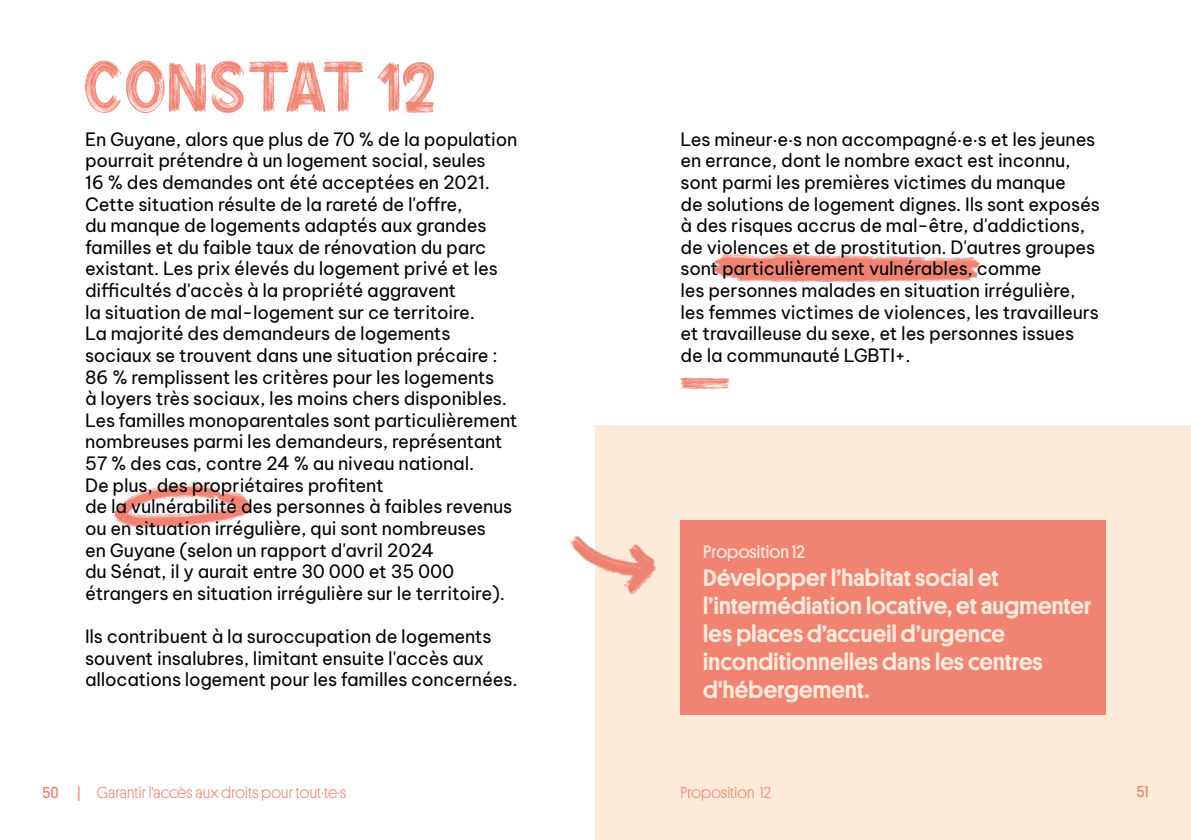
<style>
.page{position:relative;width:1191px;height:840px;background:#fff}
.page>*{position:absolute;margin:0;border:0;box-sizing:border-box;transform-origin:0 0}
.t1{font:86.4px "True South";letter-spacing:-.01em;color:#f08372}
.t2{font:500 24px/28px "Platform";letter-spacing:.01em;color:#feead9}
.t3{font:18px/21.6px "Be Vietnam Pro";letter-spacing:-.01em;color:#000}
.t4{font:18px "Platform";letter-spacing:.01em;color:#feead9}
.t5{font:300 16px "Platform";letter-spacing:.01em;color:#f08372}
.t6{font:16px "Platform";color:#f08372}
.s1{font-weight:400}
</style>
<div class="page">
<div style="left:595px;top:425px;width:596px;height:414px;background:#feead9"></div>
<img style="left:713px;top:253px;width:44px;height:29px">
<img style="left:757px;top:253px;width:223px;height:29px">
<img style="left:113px;top:483px;width:138px;height:45px">
<img style="left:569px;top:535px;width:87px;height:59px">
<div style="left:680px;top:520px;width:426px;height:194px;background:#f08372"></div>
<h1 class="t1" style="left:85px;top:46px;width:355px">constat 12</h1>
<p class="t3" style="left:85px;top:126px;width:434px">En Guyane, alors que plus de 70 % de la population pourrait prétendre à un logement social, seules<br>16 % des demandes ont été acceptées en 2021.<br>Cette situation résulte de la rareté de l'offre,<br>du manque de logements adaptés aux grandes familles et du faible taux de rénovation du parc existant. Les prix élevés du logement privé et les difficultés d'accès à la propriété aggravent<br>la situation de mal-logement sur ce territoire.<br>La majorité des demandeurs de logements sociaux se trouvent dans une situation précaire :<br>86 % remplissent les critères pour les logements<br>à loyers très sociaux, les moins chers disponibles.<br>Les familles monoparentales sont particulièrement nombreuses parmi les demandeurs, représentant 57 % des cas, contre 24 % au niveau national.<br>De plus, des propriétaires profitent<br>de la vulnérabilité des personnes à faibles revenus ou en situation irrégulière, qui sont nombreuses<br>en Guyane (selon un rapport d'avril 2024<br>du Sénat, il y aurait entre 30 000 et 35 000 étrangers en situation irrégulière sur le territoire).</p>
<p class="t3" style="left:85px;top:623px;width:434px">Ils contribuent à la suroccupation de logements souvent insalubres, limitant ensuite l'accès aux allocations logement pour les familles concernées.</p>
<p class="t3" style="left:680px;top:126px;width:421px">Les mineur.e.s non accompagné.e.s et les jeunes en errance, dont le nombre exact est inconnu, sont parmi les premières victimes du manque<br>de solutions de logement dignes. Ils sont exposés à des risques accrus de mal-être, d'addictions, de violences et de prostitution. D'autres groupes sont particulièrement vulnérables, comme<br>les personnes malades en situation irrégulière, les femmes victimes de violences, les travailleurs et travailleuse du sexe, et les personnes issues de la communauté LGBTI+.</p>
<h1 class="t1" style="left:746px;top:377px;width:19px;rotate:90deg">i</h1>
<p class="t4" style="left:703px;top:538px;width:103px">Proposition 12</p>
<h2 class="t2" style="left:703px;top:561px;width:389px">Développer l’habitat social et l’intermédiation locative, et augmenter les places d’accueil d’urgence inconditionnelles dans les centres d'hébergement.</h2>
<p class="t5" style="left:43px;top:780px;width:305px"><span class="s1">50 |</span> Garantir l'accès aux droits pour tout.te.s</p>
<p class="t5" style="left:680px;top:780px;width:92px">Proposition 12</p>
<p class="t6" style="left:1136px;top:779px;width:13px">51</p>
</div>
